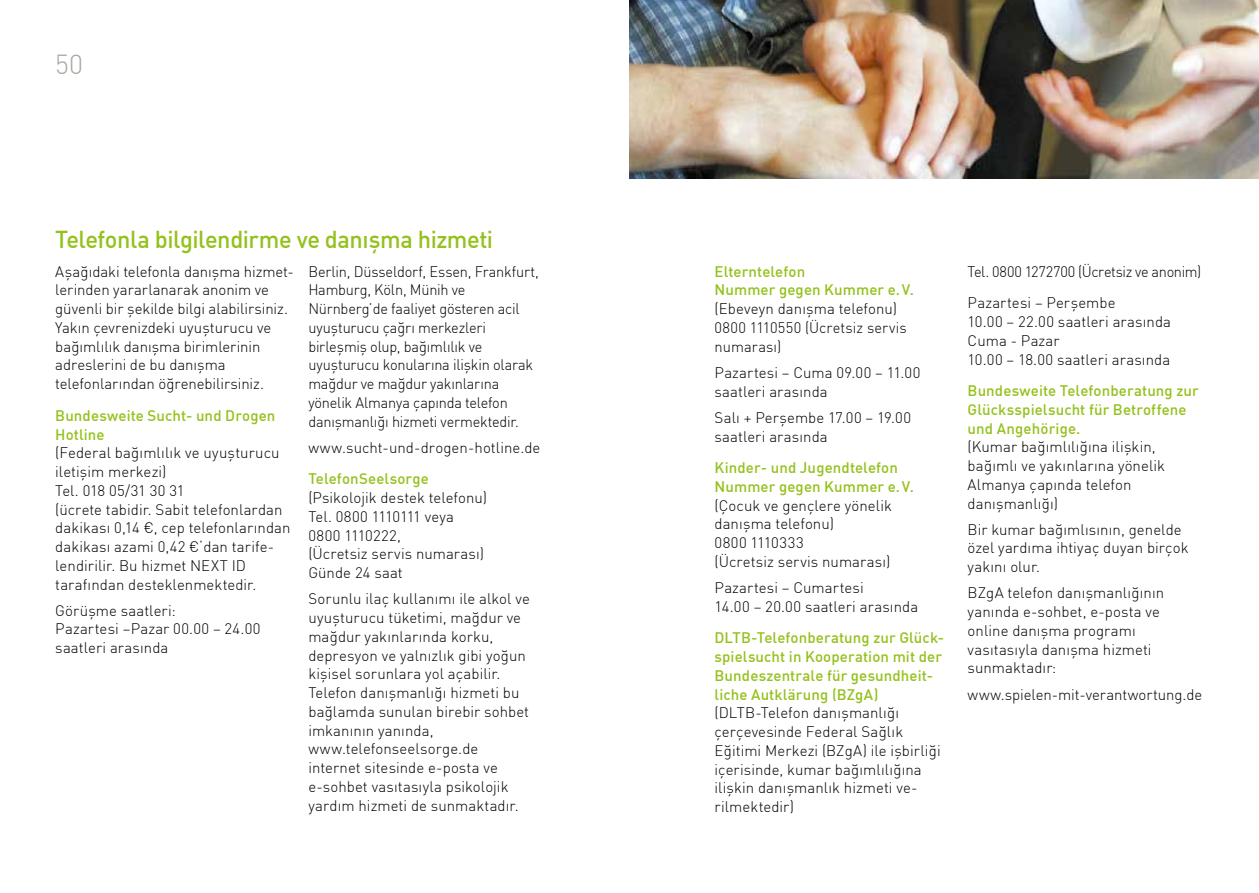
<style>
.page{position:relative;width:1259px;height:893px;background:#fff}
.page>*{position:absolute;margin:0;border:0;box-sizing:border-box;transform-origin:0 0}
.t1{font:300 27px "DIN Offc Pro";color:#a4aaa0}
.t2{font:500 24px "DIN Offc Pro";letter-spacing:-.02em;color:#94c11c}
.t3{font:300 15px/18.8px "DIN Offc Pro";letter-spacing:.005em;color:#000}
.t4{font:500 15px/18.8px "DIN Offc Pro";letter-spacing:.005em;color:#94c11c}
.t5{font:300 15px/18.8px "DIN Offc Pro";letter-spacing:-.015em;color:#000}
</style>
<div class="page">
<img style="left:629px;top:0;width:630px;height:179px">
<h1 class="t1" style="left:55px;top:43px;width:29px">50</h1>
<h2 class="t2" style="left:55px;top:219px;width:439px">Telefonla bilgilendirme ve danışma hizmeti</h2>
<p class="t3" style="left:55px;top:261px;width:240px">Aşağıdaki telefonla danışma hizmet&shy;lerinden yararlanarak anonim ve güvenli bir şekilde bilgi alabilirsiniz.<br>Yakın çevrenizdeki uyuşturucu ve bağımlılık danışma birimlerinin adreslerini de bu danışma telefonlarından öğrenebilirsiniz.</p>
<p class="t4" style="left:55px;top:404px;width:222px">Bundesweite Sucht- und Drogen<br>Hotline</p>
<p class="t3" style="left:55px;top:442px;width:237px">(Federal bağımlılık ve uyuşturucu iletişim merkezi)<br>Tel. 018 05/31 30 31<br>(ücrete tabidir. Sabit telefonlardan dakikası 0,14 €, cep telefonlarından dakikası azami 0,42 €‘dan tarife&shy;lendirilir. Bu hizmet NEXT ID tarafından desteklenmektedir.</p>
<p class="t3" style="left:55px;top:600px;width:207px">Görüşme saatleri:<br>Pazartesi –Pazar 00.00 – 24.00 saatleri arasında</p>
<p class="t5" style="left:308px;top:261px;width:232px">Berlin, Düsseldorf, Essen, Frankfurt, Hamburg, Köln, Münih ve Nürnberg’de faaliyet gösteren acil uyuşturucu çağrı merkezleri birleşmiş olup, bağımlılık ve uyuşturucu konularına ilişkin olarak mağdur ve mağdur yakınlarına yönelik Almanya çapında telefon danışmanlığı hizmeti vermektedir.</p>
<p class="t3" style="left:308px;top:437px;width:233px">www.sucht-und-drogen-hotline.de</p>
<p class="t4" style="left:308px;top:468px;width:122px">TelefonSeelsorge</p>
<p class="t3" style="left:308px;top:487px;width:180px">(Psikolojik destek telefonu)<br>Tel. 0800 1110111 veya<br>0800 1110222,<br>(Ücretsiz servis numarası)<br>Günde 24 saat</p>
<p class="t3" style="left:308px;top:588px;width:223px">Sorunlu ilaç kullanımı ile alkol ve uyuşturucu tüketimi, mağdur ve mağdur yakınlarında korku, depresyon ve yalnızlık gibi yoğun kişisel sorunlara yol açabilir.<br>Telefon danışmanlığı hizmeti bu bağlamda sunulan birebir sohbet imkanının yanında, www.telefonseelsorge.de internet sitesinde e-posta ve e-sohbet vasıtasıyla psikolojik yardım hizmeti de sunmaktadır.</p>
<p class="t4" style="left:714px;top:260px;width:201px">Elterntelefon<br>Nummer gegen Kummer e.V.</p>
<p class="t3" style="left:714px;top:298px;width:194px">(Ebeveyn danışma telefonu)<br>0800 1110550 (Ücretsiz servis numarası)</p>
<p class="t3" style="left:714px;top:362px;width:207px">Pazartesi – Cuma 09.00 – 11.00 saatleri arasında</p>
<p class="t3" style="left:714px;top:407px;width:198px">Salı + Perşembe 17.00 – 19.00 saatleri arasında</p>
<p class="t4" style="left:714px;top:457px;width:201px">Kinder- und Jugendtelefon<br>Nummer gegen Kummer e.V.</p>
<p class="t3" style="left:714px;top:494px;width:179px">(Çocuk ve gençlere yönelik danışma telefonu)<br>0800 1110333<br>(Ücretsiz servis numarası)</p>
<p class="t3" style="left:714px;top:577px;width:205px">Pazartesi – Cumartesi<br>14.00 – 20.00 saatleri arasında</p>
<p class="t4" style="left:714px;top:627px;width:231px">DLTB-Telefonberatung zur Glück&shy;spielsucht in Kooperation mit der<br>Bundeszentrale für gesundheit&shy;liche Autklärung (BZgA)</p>
<p class="t3" style="left:714px;top:702px;width:228px">(DLTB-Telefon danışmanlığı çerçevesinde Federal Sağlık<br>Eğitimi Merkezi (BZgA) ile işbirliği içerisinde, kumar bağımlılığına ilişkin danışmanlık hizmeti ve&shy;rilmektedir)</p>
<p class="t3" style="left:967px;top:254px;width:235px;line-height:31.5px">Tel. 0800 1272700 (Ücretsiz ve anonim)<br>Pazartesi – Perşembe</p>
<p class="t3" style="left:967px;top:311px;width:205px">10.00 – 22.00 saatleri arasında<br>Cuma - Pazar<br>10.00 – 18.00 saatleri arasında</p>
<p class="t4" style="left:967px;top:379px;width:233px">Bundesweite Telefonberatung zur<br>Glücksspielsucht für Betroffene und Angehörige.</p>
<p class="t3" style="left:967px;top:436px;width:199px">(Kumar bağımlılığına ilişkin, bağımlı ve yakınlarına yönelik<br>Almanya çapında telefon danışmanlığı)</p>
<p class="t3" style="left:967px;top:519px;width:222px">Bir kumar bağımlısının, genelde özel yardıma ihtiyaç duyan birçok yakını olur.</p>
<p class="t3" style="left:967px;top:582px;width:198px">BZgA telefon danışmanlığının yanında e-sohbet, e-posta ve online danışma programı vasıtasıyla danışma hizmeti sunmaktadır:</p>
<p class="t3" style="left:967px;top:683px;width:236px">www.spielen-mit-verantwortung.de</p>
</div>
